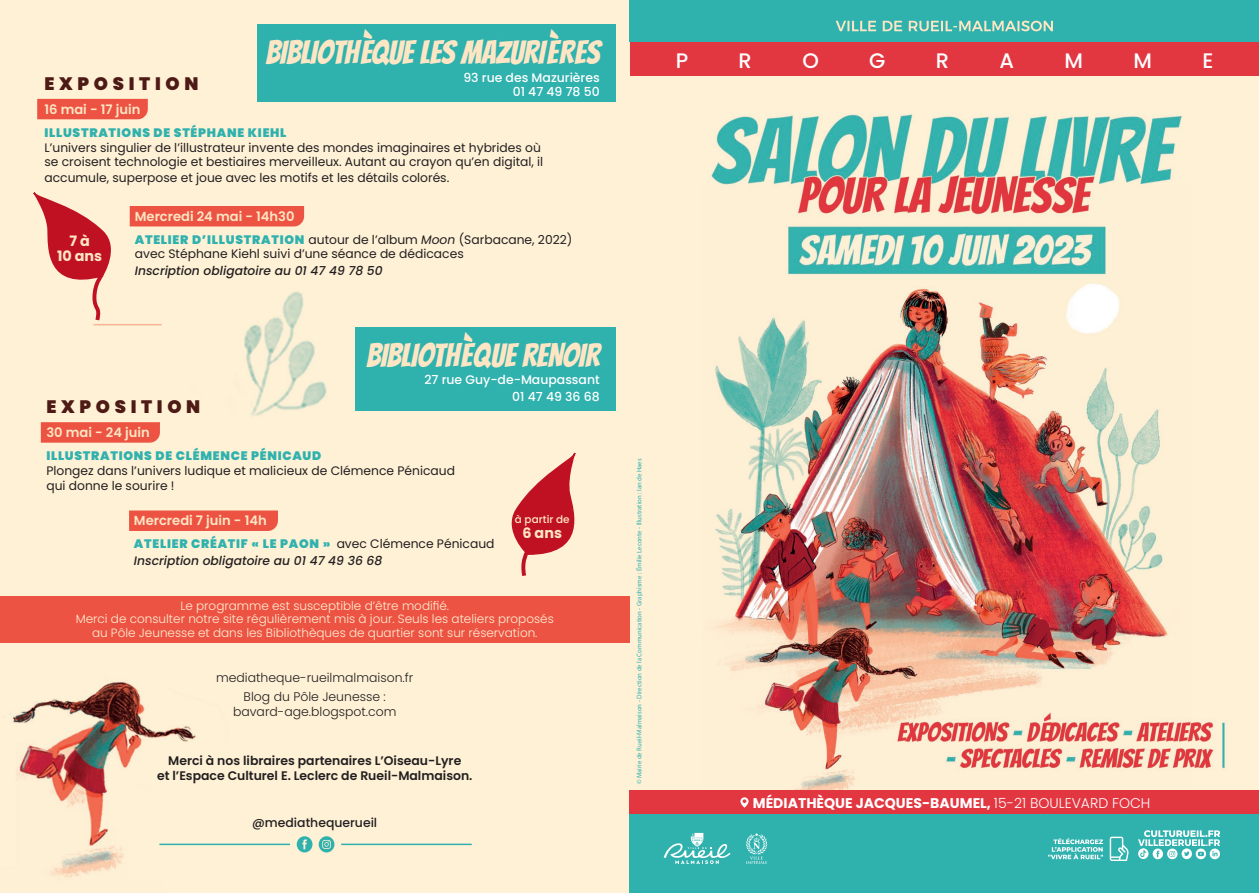
<style>
.page{position:relative;width:1259px;height:893px;background:#fff}
.page>*{position:absolute;margin:0;border:0;box-sizing:border-box;transform-origin:0 0}
.t1{font:32.7px "Bangers";color:#fee6c4}
.t2{font:500 21px "Poppins";color:#fff}
.t3{font:900 18px "Poppins";letter-spacing:.26em;color:#4e1a15}
.t4{font:700 14.4px/14.7px "Poppins";color:#fee6c4;text-align:center}
.t5{font:700 14.1px "Poppins";color:#fff}
.t6{font:600 13.05px "Poppins";color:#fee6c4}
.t7{font:600 12.45px/14.9px "Poppins";color:#231f20;text-align:center}
.t8{font:300 12.45px/14.9px "Poppins";color:#231f20;text-align:center}
.t9{font:500 12.45px/14.9px "Poppins";color:#fff;text-align:right}
.t10{font:500 12.45px "Poppins";color:#231f20}
.t11{font:12.3px/14.4px "Poppins";color:#231f20}
.t12{font:italic 500 12.3px "Poppins";color:#231f20}
.t13{font:900 12.3px "Poppins";letter-spacing:.06em;color:#2fb1ae}
.t14{font:300 12px/13.5px "Poppins";color:#fef0d5;text-align:center}
.t15{font:500 10.35px "Poppins";color:#fee6c4}
.t16{font:6.75px "Myriad Pro";color:#2fb1ae}
.s1{font-weight:900;color:#2fb1ae}
.s2{font-style:italic}
.s3{font-weight:400;color:#231f20}
.s4{font-weight:300}
</style>
<div class="page">
<img style="left:0;top:0;width:1259px;height:893px">
<div style="left:629px;top:0;width:630px;height:42px;background:#2fb1ae"></div>
<svg style="left:835px;top:21px;width:218px;height:10px"></svg>
<div style="left:629px;top:813px;width:630px;height:80px;background:#2fb1ae"></div>
<div style="left:629px;top:790px;width:630px;height:23px;background:#e23640"></div>
<svg style="left:740px;top:797px;width:8px;height:11px"></svg>
<svg style="left:746px;top:833px;width:21px;height:31px"></svg>
<svg style="left:663px;top:833px;width:67px;height:31px"></svg>
<svg style="left:1109px;top:837px;width:19px;height:24px"></svg>
<svg style="left:1048px;top:838px;width:55px;height:21px"></svg>
<svg style="left:1138px;top:830px;width:82px;height:29px"></svg>
<svg style="left:128px;top:510px;width:151px;height:22px;background:#ee614f"></svg>
<svg style="left:36px;top:98px;width:113px;height:22px;background:#ee6250"></svg>
<svg style="left:129px;top:205px;width:176px;height:22px;background:#ee604e"></svg>
<div style="left:258px;top:24px;width:358px;height:78px;background:#2fb1ae"></div>
<div style="left:355px;top:327px;width:261px;height:83px;background:#2fb1ae"></div>
<svg style="left:40px;top:421px;width:121px;height:22px;background:#ee614f"></svg>
<svg style="left:503px;top:445px;width:84px;height:135px;background:#e79f94"></svg>
<div style="left:0;top:596px;width:629px;height:47px;background:#ed5342"></div>
<svg style="left:30px;top:187px;width:90px;height:138px;background:#e9a79b"></svg>
<hr style="left:94px;top:324px;width:68px;height:1px;background:#f9b596">
<svg style="left:297px;top:836px;width:15px;height:16px"></svg>
<svg style="left:319px;top:836px;width:15px;height:16px"></svg>
<hr style="left:159px;top:844px;width:131px;height:1px;background:#2fb1ae">
<hr style="left:341px;top:844px;width:131px;height:1px;background:#2fb1ae">
<div style="left:630px;top:42px;width:629px;height:33px;background:#e23640"></div>
<p class="t1" style="left:266px;top:28px;width:335px">BIBLIOTHÈQUE LES MAZURIÈRES</p>
<p class="t9" style="left:463px;top:70px;width:138px">93 rue des Mazurières<br>01 47 49 78 50</p>
<p class="t3" style="left:44px;top:73px;width:155px">EXPOSITION</p>
<p class="t6" style="left:44px;top:102px;width:97px">16 mai - 17 juin</p>
<p class="t11" style="left:44px;top:126px;width:500px"><span class="s1">ILLUSTRATIONS DE STÉPHANE KIEHL<br></span>L’univers singulier de l’illustrateur invente des mondes imaginaires et hybrides où se croisent technologie et bestiaires merveilleux. Autant au crayon qu’en digital, il</p>
<p class="t11" style="left:44px;top:170px;width:406px">accumule, superpose et joue avec les motifs et les détails colorés.</p>
<p class="t6" style="left:135px;top:209px;width:161px">Mercredi 24 mai - 14h30</p>
<p class="t11" style="left:135px;top:232px;width:439px"><span class="s1">ATELIER D’ILLUSTRATION</span> autour de l’album <span class="s2">Moon</span> (Sarbacane, 2022) avec Stéphane Kiehl suivi d’une séance de dédicaces</p>
<p class="t12" style="left:135px;top:263px;width:249px">Inscription obligatoire au 01 47 49 78 50</p>
<p class="t4" style="left:57px;top:234px;width:47px">7 à<br>10 ans</p>
<p class="t1" style="left:366px;top:331px;width:235px">BIBLIOTHÈQUE RENOIR</p>
<p class="t9" style="left:424px;top:373px;width:177px">27 rue Guy-de-Maupassant</p>
<p class="t9" style="left:512px;top:390px;width:89px">01 47 49 36 68</p>
<p class="t3" style="left:46px;top:396px;width:155px">EXPOSITION</p>
<p class="t6" style="left:46px;top:425px;width:105px">30 mai - 24 juin</p>
<p class="t11" style="left:46px;top:449px;width:410px"><span class="s1">ILLUSTRATIONS DE CLÉMENCE PÉNICAUD<br></span>Plongez dans l’univers ludique et malicieux de Clémence Pénicaud</p>
<p class="t11" style="left:46px;top:479px;width:130px">qui donne le sourire !</p>
<p class="t6" style="left:134px;top:513px;width:134px">Mercredi 7 juin - 14h</p>
<p class="t13" style="left:134px;top:537px;width:362px">ATELIER CRÉATIF « LE PAON » <span class="s3">avec Clémence Pénicaud</span></p>
<p class="t12" style="left:134px;top:553px;width:250px">Inscription obligatoire au 01 47 49 36 68</p>
<p class="t15" style="left:515px;top:514px;width:56px">à partir de</p>
<p class="t4" style="left:522px;top:526px;width:41px">6 ans</p>
<p class="t14" style="left:76px;top:599px;width:479px">Le programme est susceptible d’être modifié.<br>Merci de consulter notre site régulièrement mis à jour. Seuls les ateliers proposés au Pôle Jeunesse et dans les Bibliothèques de quartier sont sur réservation.</p>
<p class="t8" style="left:216px;top:670px;width:199px">mediatheque-rueilmalmaison.fr</p>
<p class="t8" style="left:233px;top:689px;width:165px">Blog du Pôle Jeunesse : bavard-age.blogspot.com</p>
<p class="t7" style="left:157px;top:753px;width:317px">Merci à nos libraires partenaires L’Oiseau-Lyre<br>et l’Espace Culturel E. Leclerc de Rueil-Malmaison.</p>
<p class="t10" style="left:252px;top:816px;width:127px">@mediathequerueil</p>
<p class="t16" style="left:635px;top:784px;width:327px;rotate:-90deg">© Mairie de Rueil-Malmaison - Direction de la Communication - Graphisme : Émilie Leconte - Illustration : Ian de Haes</p>
<p class="t2" style="left:676px;top:48px;width:14px">P</p>
<p class="t2" style="left:738px;top:48px;width:15px">R</p>
<p class="t2" style="left:802px;top:48px;width:18px">O</p>
<p class="t2" style="left:869px;top:48px;width:18px">G</p>
<p class="t2" style="left:936px;top:48px;width:15px">R</p>
<p class="t2" style="left:999px;top:48px;width:16px">A</p>
<p class="t2" style="left:1064px;top:48px;width:20px">M</p>
<p class="t2" style="left:1133px;top:48px;width:20px">M</p>
<p class="t2" style="left:1202px;top:48px;width:13px">E</p>
<p class="t5" style="left:753px;top:794px;width:399px">MÉDIATHÈQUE JACQUES-BAUMEL, <span class="s4">15-21 BOULEVARD FOCH</span></p>
</div>
